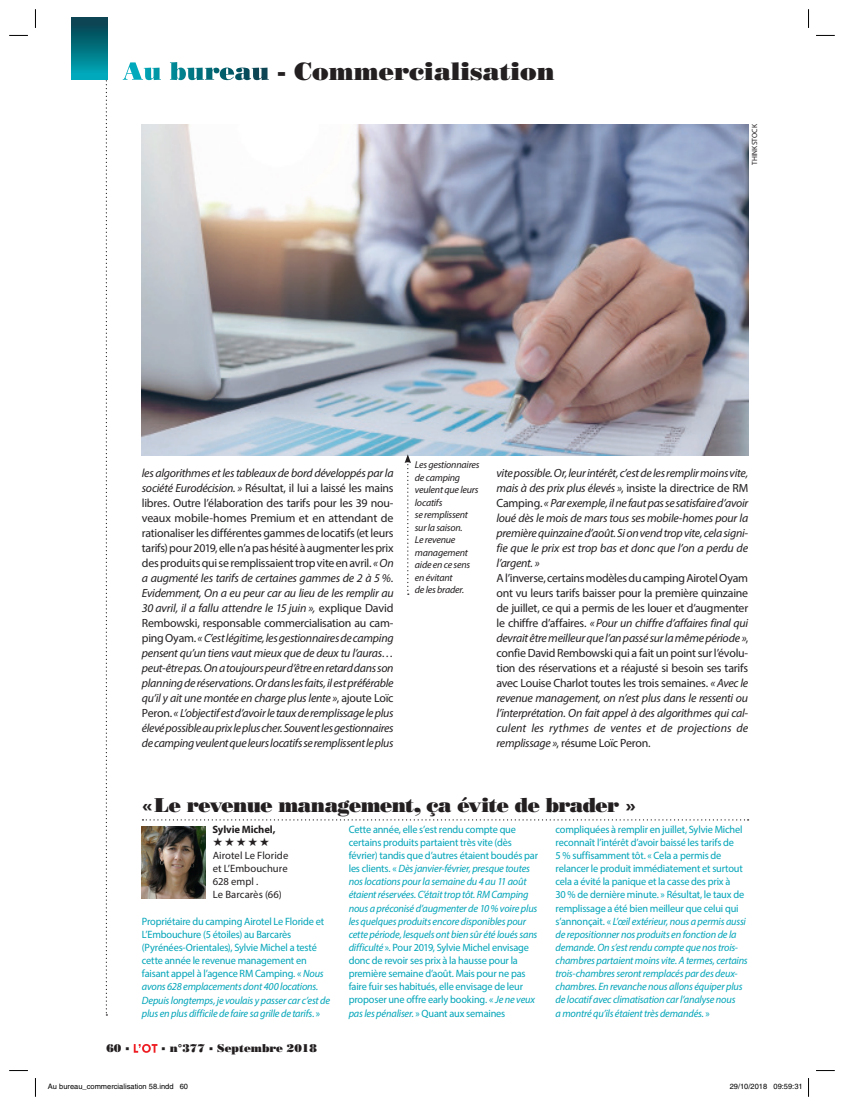
<style>
.page{position:relative;width:844px;height:1106px;background:#fff}
.page>*{position:absolute;margin:0;border:0;box-sizing:border-box;transform-origin:0 0}
.t1{font:25px "Bodoni Std Poster";color:#231f20}
.t2{font:20px "Bodoni Std Poster";letter-spacing:-.03em;color:#231f20}
.t3{font:italic 11.88px/15px "Myriad Pro";letter-spacing:-.025em;color:#231f20;text-align:justify}
.t4{font:11.88px/15px "Myriad Pro";letter-spacing:-.02em;color:#231f20;text-align:justify}
.t5{font:11.25px "Bodoni Std Poster";letter-spacing:-.005em;color:#231f20}
.t6{font:10.62px/13.1px "Myriad Pro";letter-spacing:-.015em;color:#00a4b8}
.t7{font:italic 10.62px/13.1px "Myriad Pro";letter-spacing:-.015em;color:#00a4b8}
.t8{font:10.62px/13.1px "Myriad Pro";color:#231f20}
.t9{font:700 10.62px "Myriad Pro";letter-spacing:-.01em;color:#231f20}
.t10{font:italic 10px/12.5px "Myriad Pro";letter-spacing:-.02em;color:#231f20}
.t11{font:7.5px "Helvetica";color:#000}
.t12{font:7.5px "Myriad Pro";letter-spacing:.015em;color:#231f20}
.s1{color:#fff}
.s2{font-style:normal}
.s3{font-style:italic}
</style>
<div class="page">
<svg style="left:106px;top:80px;width:1px;height:935px"></svg>
<div style="left:71px;top:18px;width:36px;height:62px;background:linear-gradient(to bottom,#083a47,#00aebe)"></div>
<img style="left:142px;top:124px;width:606px;height:331px">
<svg style="left:404px;top:454px;width:7px;height:141px"></svg>
<svg style="left:142px;top:819px;width:606px;height:1px"></svg>
<img style="left:142px;top:826px;width:64px;height:72px">
<svg style="left:9px;top:35px;width:19px;height:1px"></svg>
<svg style="left:816px;top:35px;width:18px;height:1px"></svg>
<svg style="left:9px;top:1070px;width:19px;height:1px"></svg>
<svg style="left:816px;top:1070px;width:18px;height:1px"></svg>
<svg style="left:35px;top:9px;width:1px;height:19px"></svg>
<svg style="left:35px;top:1078px;width:1px;height:18px"></svg>
<svg style="left:808px;top:9px;width:1px;height:19px"></svg>
<svg style="left:808px;top:1078px;width:1px;height:18px"></svg>
<svg style="left:133px;top:1044px;width:25px;height:8px"></svg>
<h1 class="t1" style="left:122px;top:56px;width:434px"><span class="s1">Au bureau</span> - Commercialisation</h1>
<p class="t12" style="left:749px;top:165px;width:43px;rotate:-90deg">THINKSTOCK</p>
<p class="t10" style="left:415px;top:458px;width:66px">Les gestionnaires de camping veulent que leurs locatifs<br>se remplissent sur la saison.<br>Le revenue management aide en ce sens en évitant<br>de les brader.</p>
<p class="t3" style="left:142px;top:465px;width:253px">les algorithmes et les tableaux de bord développés par la société Eurodécision. » <span class="s2">Résultat, il lui a laissé les mains libres. Outre l’élaboration des tarifs pour les 39 nou&shy;veaux mobile-homes Premium et en attendant de rationaliser les différentes gammes de locatifs (et leurs tarifs) pour 2019, elle n’a pas hésité à augmenter les prix des produits qui se remplissaient trop vite en avril.</span> « On a augmenté les tarifs de certaines gammes de 2 à 5 %.<br>Evidemment, On a eu peur car au lieu de les remplir au 30 avril, il a fallu attendre le 15 juin », <span class="s2">explique David Rembowski, responsable commercialisation au cam&shy;ping Oyam.</span> « C’est légitime, les gestionnaires de camping pensent qu’un tiens vaut mieux que de deux tu l’auras… peut-être pas. On a toujours peur d’être en retard dans son planning de réservations. Or dans les faits, il est préférable qu’il y ait une montée en charge plus lente »<span class="s2">, ajoute Loïc Peron.</span> « L’objectif est d’avoir le taux de remplissage le plus élevé possible au prix le plus cher. Souvent les gestionnaires de camping veulent que leurs locatifs se remplissent le plus</p>
<p class="t3" style="left:496px;top:465px;width:253px">vite possible. Or, leur intérêt, c’est de les remplir moins vite, mais à des prix plus élevés »<span class="s2">, insiste la directrice de RM Camping.</span> « Par exemple, il ne faut pas se satisfaire d’avoir loué dès le mois de mars tous ses mobile-homes pour la première quinzaine d’août. Si on vend trop vite, cela signi&shy;fie que le prix est trop bas et donc que l’on a perdu de l’argent. »</p>
<p class="t4" style="left:496px;top:570px;width:253px">A l’inverse, certains modèles du camping Airotel Oyam ont vu leurs tarifs baisser pour la première quinzaine de juillet, ce qui a permis de les louer et d’augmenter le chiffre d’affaires. <span class="s3">« Pour un chiffre d’affaires final qui devrait être meilleur que l’an passé sur la même période »</span>, confie David Rembowski qui a fait un point sur l’évolu&shy;tion des réservations et a réajusté si besoin ses tarifs avec Louise Charlot toutes les trois semaines. <span class="s3">« Avec le revenue management, on n’est plus dans le ressenti ou l’interprétation. On fait appel à des algorithmes qui cal&shy;culent les rythmes de ventes et de projections de remplissage »</span>, résume Loïc Peron.</p>
<h2 class="t2" style="left:142px;top:793px;width:495px">« Le revenue management, ça évite de brader »</h2>
<p class="t9" style="left:212px;top:822px;width:64px">Sylvie Michel,</p>
<p class="t8" style="left:213px;top:848px;width:77px">Airotel Le Floride et L’Embouchure<br>628 empl .<br>Le Barcarès (66)</p>
<p class="t6" style="left:142px;top:914px;width:190px">Propriétaire du camping Airotel Le Floride et L’Embouchure (5 étoiles) au Barcarès (Pyrénées-Orientales), Sylvie Michel a testé cette année le revenue management en faisant appel à l’agence RM Camping. « <span class="s3">Nous avons 628 emplacements dont 400 locations.<br>Depuis longtemps, je voulais y passer car c’est de plus en plus difficile de faire sa grille de tarifs.</span> »</p>
<p class="t6" style="left:348px;top:822px;width:191px">Cette année, elle s’est rendu compte que certains produits partaient très vite (dès février) tandis que d’autres étaient boudés par les clients. « <span class="s3">Dès janvier-février, presque toutes nos locations pour la semaine du 4 au 11 août étaient réservées. C’était trop tôt. RM Camping nous a préconisé d’augmenter de 10 % voire plus les quelques produits encore disponibles pour cette période, lesquels ont bien sûr été loués sans difficulté</span> ». Pour 2019, Sylvie Michel envisage donc de revoir ses prix à la hausse pour la première semaine d’août. Mais pour ne pas faire fuir ses habitués, elle envisage de leur proposer une offre early booking. « <span class="s3">Je ne veux pas les pénaliser.</span> » Quant aux semaines</p>
<p class="t7" style="left:555px;top:822px;width:194px"><span class="s2">compliquées à remplir en juillet, Sylvie Michel reconnaît l’intérêt d’avoir baissé les tarifs de<br>5 % suffisamment tôt. « Cela a permis de relancer le produit immédiatement et surtout cela a évité la panique et la casse des prix à<br>30 % de dernière minute. » Résultat, le taux de remplissage a été bien meilleur que celui qui s’annonçait. «</span> L’œil extérieur, nous a permis aussi de repositionner nos produits en fonction de la demande. On s’est rendu compte que nos trois&shy;chambres partaient moins vite. A termes, certains trois-chambres seront remplacés par des deux&shy;chambres. En revanche nous allons équiper plus de locatif avec climatisation car l’analyse nous<br>a montré qu’ils étaient très demandés. <span class="s2">»</span></p>
<p class="t5" style="left:106px;top:1041px;width:16px">60</p>
<p class="t5" style="left:170px;top:1041px;width:148px">n°377 Septembre 2018</p>
<p class="t11" style="left:48px;top:1082px;width:142px">Au bureau_commercialisation 58.indd 60</p>
<p class="t11" style="left:729px;top:1082px;width:74px">29/10/2018 09:59:31</p>
</div>
